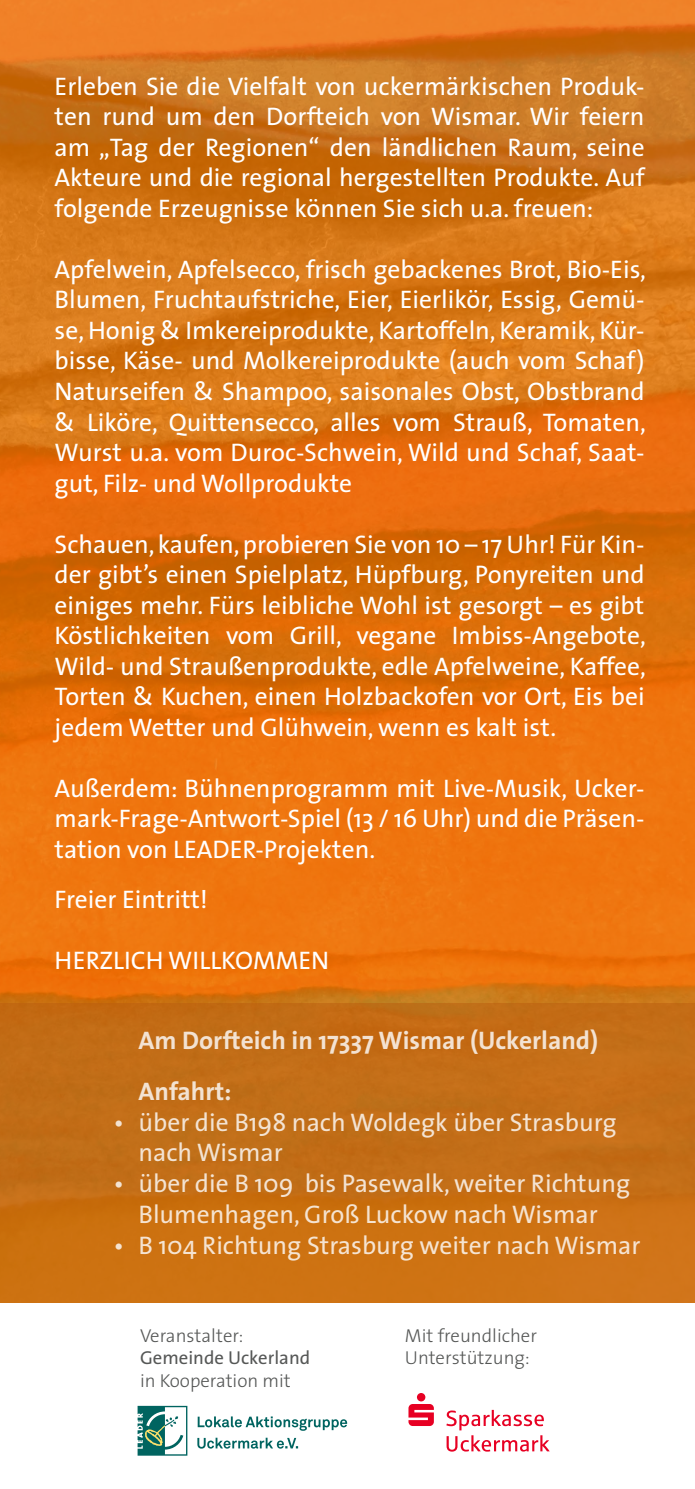
<style>
.page{position:relative;width:695px;height:1489px;background:#fff}
.page>*{position:absolute;margin:0;border:0;box-sizing:border-box;transform-origin:0 0}
.t1{font:25.5px/30.5px "The Sans";color:#fff;text-align:justify}
.t2{font:700 25.5px/50.8px "The Sans";color:#fff}
.t3{font:300 18.75px/22.5px "The Sans";color:#555756}
.t4{font:18.75px "The Sans";color:#555756}
</style>
<div class="page">
<img style="left:0;top:0;width:694px;height:1003px">
<svg style="left:408px;top:1393px;width:26px;height:32px"></svg>
<svg style="left:446px;top:1409px;width:103px;height:42px"></svg>
<svg style="left:137px;top:1405px;width:50px;height:50px"></svg>
<svg style="left:197px;top:1437px;width:101px;height:11px"></svg>
<svg style="left:198px;top:1416px;width:149px;height:14px"></svg>
<div style="left:0;top:1003px;width:694px;height:299px;background:#c56f16"></div>
<p class="t1" style="left:55px;top:70px;width:591px">Erleben Sie die Vielfalt von uckermärkischen Produk&shy;ten rund um den Dorfteich von Wismar. Wir feiern am „Tag der Regionen“ den ländlichen Raum, seine Akteure und die regional hergestellten Produkte. Auf folgende Erzeugnisse können Sie sich u.a. freuen:</p>
<p class="t1" style="left:55px;top:253px;width:592px">Apfelwein, Apfelsecco, frisch gebackenes Brot, Bio-Eis, Blumen, Fruchtaufstriche, Eier, Eierlikör, Essig, Gemü&shy;se, Honig &amp; Imkereiprodukte, Kartoffeln, Keramik, Kür&shy;bisse, Käse- und Molkereiprodukte (auch vom Schaf)<br>Naturseifen &amp; Shampoo, saisonales Obst, Obstbrand &amp; Liköre, Quittensecco, alles vom Strauß, Tomaten, Wurst u.a. vom Duroc-Schwein, Wild und Schaf, Saat&shy;gut, Filz- und Wollprodukte</p>
<p class="t1" style="left:55px;top:528px;width:592px">Schauen, kaufen, probieren Sie von 10 – 17 Uhr! Für Kin&shy;der gibt’s einen Spielplatz, Hüpfburg, Ponyreiten und einiges mehr. Fürs leibliche Wohl ist gesorgt – es gibt Köstlichkeiten vom Grill, vegane Imbiss-Angebote, Wild- und Straußenprodukte, edle Apfelweine, Kaffee, Torten &amp; Kuchen, einen Holzbackofen vor Ort, Eis bei jedem Wetter und Glühwein, wenn es kalt ist.</p>
<p class="t1" style="left:55px;top:772px;width:591px">Außerdem: Bühnenprogramm mit Live-Musik, Ucker&shy;mark-Frage-Antwort-Spiel (13 / 16 Uhr) und die Präsen&shy;tation von LEADER-Projekten.</p>
<p class="t1" style="left:55px;top:883px;width:154px">Freier Eintritt!</p>
<p class="t1" style="left:55px;top:944px;width:276px">HERZLICH WILLKOMMEN</p>
<p class="t2" style="left:138px;top:1014px;width:461px">Am Dorfteich in 17337 Wismar (Uckerland)<br>Anfahrt:</p>
<p class="t1" style="left:138px;top:1105px;width:480px;text-indent:-25px">• über die B198 nach Woldegk über Strasburg nach Wismar</p>
<p class="t1" style="left:113px;top:1167px;width:518px;text-align:center">• über die B 109 bis Pasewalk, weiter Richtung<br>Blumenhagen, Groß Luckow nach Wismar</p>
<p class="t1" style="left:113px;top:1228px;width:528px">• B 104 Richtung Strasburg weiter nach Wismar</p>
<p class="t3" style="left:140px;top:1323px;width:105px">Veranstalter:</p>
<p class="t4" style="left:140px;top:1341px;width:172px">Gemeinde Uckerland</p>
<p class="t3" style="left:140px;top:1368px;width:152px">in Kooperation mit</p>
<p class="t3" style="left:405px;top:1323px;width:134px">Mit freundlicher<br>Unterstützung:</p>
</div>
